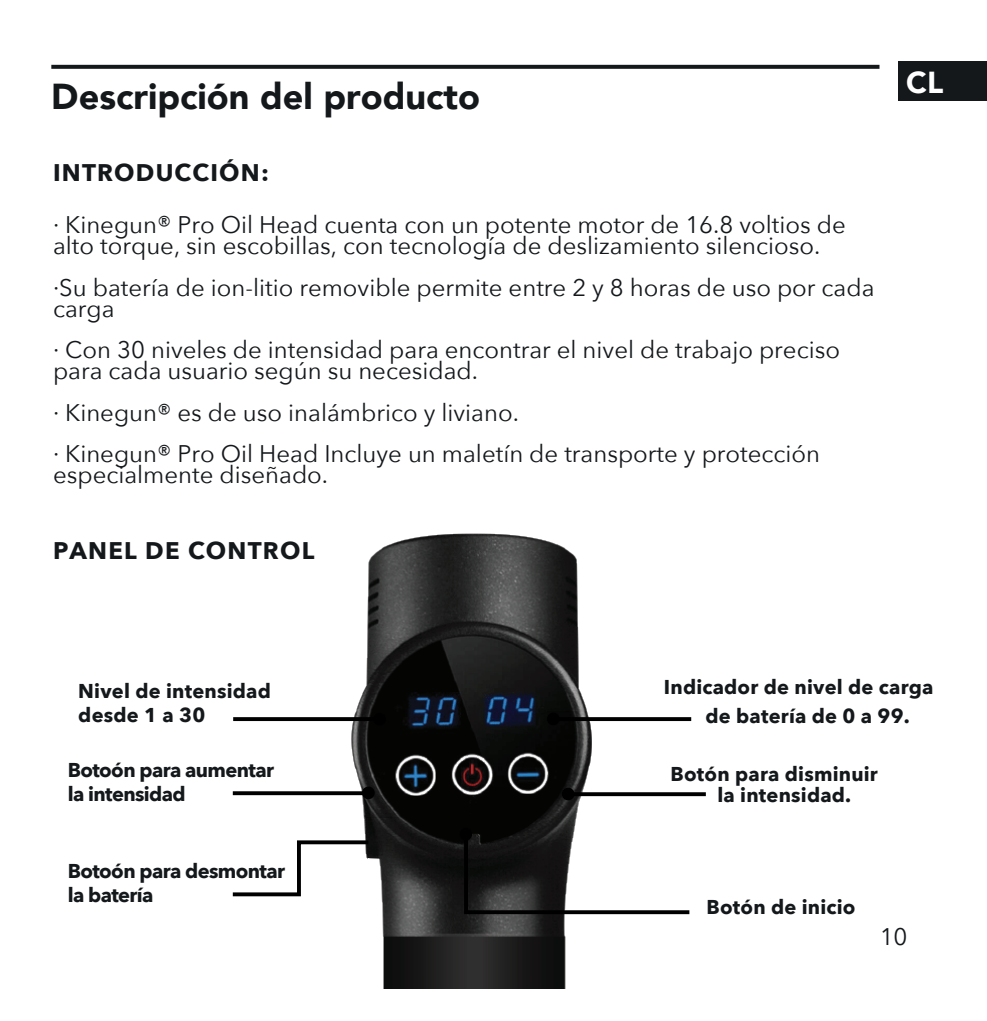
<style>
.page{position:relative;width:987px;height:1021px;background:#fff}
.page>*{position:absolute;margin:0;border:0;box-sizing:border-box;transform-origin:0 0}
.t1{font:900 36px "Avenir";color:#14181b}
.t2{font:900 30.4px "Avenir";color:#fff}
.t3{font:24px/20.8px "Avenir Next";color:#14181b}
.t4{font:700 24px "Avenir Next";letter-spacing:.05em;color:#14181b}
.t5{font:700 20px/24px "Avenir Next";letter-spacing:.01em;color:#14181b}
.t6{font:700 20px/24px "Avenir Next";letter-spacing:-.03em;color:#14181b}
</style>
<div class="page">
<img style="left:339px;top:533px;width:266px;height:455px">
<div style="left:898px;top:62px;width:88px;height:39px;background:#14181b"></div>
<svg style="left:51px;top:65px;width:828px;height:4px;fill:#14181b"></svg>
<svg style="left:233px;top:717px;width:140px;height:4px"></svg>
<svg style="left:233px;top:791px;width:129px;height:4px"></svg>
<svg style="left:232px;top:838px;width:140px;height:60px"></svg>
<svg style="left:559px;top:717px;width:132px;height:4px"></svg>
<svg style="left:574px;top:792px;width:131px;height:4px"></svg>
<div style="left:373px;top:713px;width:13px;height:12px;background:#000001;border-radius:50%"></div>
<div style="left:362px;top:786px;width:13px;height:13px;background:#000001;border-radius:50%"></div>
<div style="left:547px;top:712px;width:12px;height:13px;background:#000001;border-radius:50%"></div>
<div style="left:562px;top:787px;width:12px;height:13px;background:#000001;border-radius:50%"></div>
<div style="left:459px;top:827px;width:13px;height:13px;background:#000001;border-radius:50%"></div>
<svg style="left:462px;top:832px;width:228px;height:84px"></svg>
<h1 class="t1" style="left:51px;top:65px;width:430px">Descripción del producto</h1>
<p class="t4" style="left:53px;top:151px;width:217px">INTRODUCCIÓN:</p>
<p class="t3" style="left:53px;top:213px;width:794px">· Kinegun® Pro Oil Head cuenta con un potente motor de 16.8 voltios de alto torque, sin escobillas, con tecnología de deslizamiento silencioso.</p>
<p class="t3" style="left:53px;top:276px;width:823px">·Su batería de ion-litio removible permite entre 2 y 8 horas de uso por cada carga</p>
<p class="t3" style="left:53px;top:338px;width:788px">· Con 30 niveles de intensidad para encontrar el nivel de trabajo preciso para cada usuario según su necesidad.</p>
<p class="t3" style="left:53px;top:390px;width:768px;line-height:41.6px">· Kinegun® es de uso inalámbrico y liviano.<br>· Kinegun® Pro Oil Head Incluye un maletín de transporte y protección</p>
<p class="t3" style="left:53px;top:463px;width:277px">especialmente diseñado.</p>
<p class="t4" style="left:53px;top:529px;width:263px">PANEL DE CONTROL</p>
<p class="t2" style="left:906px;top:56px;width:39px">CL</p>
<p class="t5" style="left:78px;top:679px;width:194px">Nivel de intensidad desde 1 a 30</p>
<p class="t6" style="left:68px;top:757px;width:208px">Botoón para aumentar la intensidad</p>
<p class="t6" style="left:68px;top:858px;width:219px">Botoón para desmontar la batería</p>
<p class="t5" style="left:705px;top:672px;width:229px;line-height:28.8px;text-indent:-42px">Indicador de nivel de carga de batería de 0 a 99.</p>
<p class="t5" style="left:717px;top:763px;width:162px;line-height:20.8px;text-indent:-47px">Botón para disminuir la intensidad.</p>
<p class="t5" style="left:706px;top:894px;width:151px">Botón de inicio</p>
<p class="t3" style="left:879px;top:925px;width:29px">10</p>
</div>
